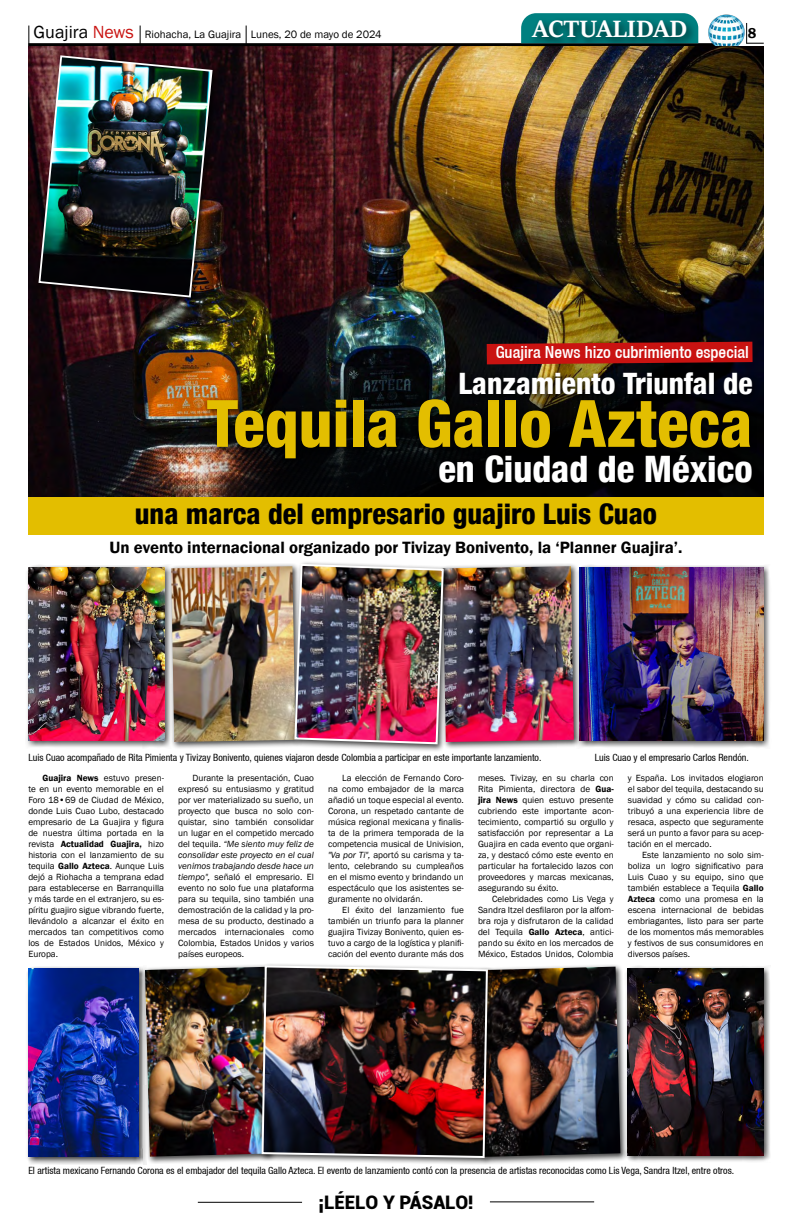
<style>
.page{position:relative;width:792px;height:1224px;background:#fff}
.page>*{position:absolute;margin:0;border:0;box-sizing:border-box;transform-origin:0 0}
.t1{font:800 condensed 65.3px "Helvetica 87";color:#e3be00}
.t2{font:800 condensed 36.5px "Helvetica 87";color:#fff}
.t3{font:800 condensed 29.5px "Helvetica 87";color:#fff}
.t4{font:800 condensed 28.4px "Helvetica 87";color:#000}
.t5{font:700 26px "Sitka Heading";color:#fff}
.t6{font:900 18.7px "Roboto";color:#000}
.t7{font:600 16.8px "Franklin Gothic";color:#000}
.t8{font:500 condensed 16.7px "Helvetica 67";color:#fff}
.t9{font:600 14.7px "Franklin Gothic";color:#000}
.t10{font:11px "Franklin Gothic";color:#000}
.t11{font:condensed 10px "Helvetica 57";color:#000}
.t12{font:9.2px/11px "Franklin Gothic";color:#000;text-align:justify}
.s1{font-size:18px}
.s2{font-size:18px;color:#c91311}
.s3{font-weight:600}
.s4{font-style:italic}
</style>
<div class="page">
<hr style="left:198px;top:1202px;width:104px;height:1px;background:#000">
<hr style="left:490px;top:1201px;width:104px;height:1px;background:#000">
<hr style="left:28px;top:43px;width:688px;height:3px;background:#000">
<svg style="left:746px;top:23px;width:18px;height:21px"></svg>
<svg style="left:28px;top:26px;width:1px;height:20px"></svg>
<svg style="left:140px;top:26px;width:1px;height:18px"></svg>
<svg style="left:246px;top:26px;width:1px;height:18px"></svg>
<img style="left:708px;top:14px;width:37px;height:32px">
<svg style="left:521px;top:13px;width:177px;height:30px"></svg>
<div style="left:528px;top:16px;width:169px;height:32px;background:#000;opacity:.75"></div>
<img style="left:28px;top:46px;width:736px;height:451px">
<div style="left:36px;top:53px;width:183px;height:251px;background:#000;opacity:.75"></div>
<img style="left:38px;top:54px;width:176px;height:244px">
<img style="left:165px;top:371px;width:599px;height:126px">
<div style="left:28px;top:497px;width:736px;height:37px;background:#e3be00"></div>
<div style="left:436px;top:452px;width:323px;height:38px;background:#000"></div>
<div style="left:204px;top:396px;width:553px;height:70px;background:#000"></div>
<div style="left:457px;top:369px;width:303px;height:33px;background:#000;opacity:.75"></div>
<svg style="left:487px;top:342px;width:266px;height:22px;background:#bc1411"></svg>
<div style="left:25px;top:564px;width:147px;height:185px;background:#000;opacity:.75"></div>
<img style="left:28px;top:567px;width:137px;height:174px">
<div style="left:168px;top:563px;width:135px;height:187px;background:#000;opacity:.75"></div>
<img style="left:171px;top:565px;width:120px;height:178px">
<div style="left:439px;top:563px;width:142px;height:187px;background:#000;opacity:.75"></div>
<div style="left:576px;top:564px;width:195px;height:185px;background:#000;opacity:.75"></div>
<img style="left:580px;top:567px;width:184px;height:174px">
<div style="left:25px;top:965px;width:122px;height:199px;background:#000;opacity:.75"></div>
<img style="left:28px;top:968px;width:111px;height:189px">
<div style="left:142px;top:964px;width:135px;height:200px;background:#000;opacity:.75"></div>
<img style="left:145px;top:967px;width:113px;height:190px">
<div style="left:476px;top:963px;width:152px;height:201px;background:#000;opacity:.75"></div>
<img style="left:496px;top:967px;width:124px;height:190px">
<div style="left:625px;top:965px;width:146px;height:198px;background:#000;opacity:.75"></div>
<img style="left:628px;top:968px;width:136px;height:187px">
<div style="left:258px;top:962px;width:238px;height:204px;background:#000;opacity:.75"></div>
<img style="left:261px;top:964px;width:228px;height:195px">
<div style="left:291px;top:560px;width:160px;height:192px;background:#000;opacity:.75"></div>
<img style="left:293px;top:563px;width:152px;height:182px">
<p class="t10" style="left:34px;top:28px;width:349px"><span class="s1">Guajira</span> <span class="s2">News</span> Riohacha, La Guajira Lunes, 20 de mayo de 2024</p>
<h3 class="t5" style="left:533px;top:10px;width:156px">ACTUALIDAD</h3>
<h3 class="t9" style="left:748px;top:24px;width:10px">8</h3>
<h3 class="t8" style="left:496px;top:343px;width:255px">Guajira News hizo cubrimiento especial</h3>
<h3 class="t3" style="left:459px;top:365px;width:295px">Lanzamiento Triunfal de</h3>
<h1 class="t1" style="left:207px;top:383px;width:547px">Tequila Gallo Azteca</h1>
<h2 class="t2" style="left:438px;top:447px;width:316px">en Ciudad de México</h2>
<h3 class="t4" style="left:135px;top:496px;width:524px">una marca del empresario guajiro Luis Cuao</h3>
<h3 class="t7" style="left:109px;top:537px;width:575px">Un evento internacional organizado por Tivizay Bonivento, la ‘Planner Guajira’.</h3>
<p class="t11" style="left:28px;top:752px;width:515px">Luis Cuao acompañado de Rita Pimienta y Tivizay Bonivento, quienes viajaron desde Colombia a participar en este importante lanzamiento.</p>
<p class="t11" style="left:595px;top:752px;width:155px">Luis Cuao y el empresario Carlos Rendón.</p>
<p class="t12" style="left:28px;top:772px;width:137px;text-indent:14px"><span class="s3">Guajira News</span> estuvo presen&shy;te en un evento memorable en el Foro 18•69 de Ciudad de México, donde Luis Cuao Lubo, destacado empresario de La Guajira y figura de nuestra última portada en la revista <span class="s3">Actualidad Guajira,</span> hizo historia con el lanzamiento de su tequila <span class="s3">Gallo Azteca</span>. Aunque Luis dejó a Riohacha a temprana edad para establecerse en Barranquilla y más tarde en el extranjero, su es&shy;píritu guajiro sigue vibrando fuerte, llevándolo a alcanzar el éxito en mercados tan competitivos como los de Estados Unidos, México y Europa.</p>
<p class="t12" style="left:178px;top:772px;width:137px;text-indent:14px">Durante la presentación, Cuao expresó su entusiasmo y gratitud por ver materializado su sueño, un proyecto que busca no solo con&shy;quistar, sino también consolidar un lugar en el competido mercado del tequila. <span class="s4">“Me siento muy feliz de consolidar este proyecto en el cual venimos trabajando desde hace un tiempo",</span> señaló el empresario. El evento no solo fue una plataforma para su tequila, sino también una demostración de la calidad y la pro&shy;mesa de su producto, destinado a mercados internacionales como Colombia, Estados Unidos y varios países europeos.</p>
<p class="t12" style="left:328px;top:772px;width:137px;text-indent:14px">La elección de Fernando Coro&shy;na como embajador de la marca añadió un toque especial al evento.<br>Corona, un respetado cantante de música regional mexicana y finalis&shy;ta de la primera temporada de la competencia musical de Univision, <span class="s4">"Va por Ti",</span> aportó su carisma y ta&shy;lento, celebrando su cumpleaños en el mismo evento y brindando un espectáculo que los asistentes se&shy;guramente no olvidarán.</p>
<p class="t12" style="left:328px;top:904px;width:137px;text-indent:14px">El éxito del lanzamiento fue también un triunfo para la planner guajira Tivizay Bonivento, quien es&shy;tuvo a cargo de la logística y planifi&shy;cación del evento durante más dos</p>
<p class="t12" style="left:478px;top:772px;width:137px">meses. Tivizay, en su charla con Rita Pimienta, directora de <span class="s3">Gua&shy;jira News</span> quien estuvo presente cubriendo este importante acon&shy;tecimiento, compartió su orgullo y satisfacción por representar a La Guajira en cada evento que organi&shy;za, y destacó cómo este evento en particular ha fortalecido lazos con proveedores y marcas mexicanas, asegurando su éxito.</p>
<p class="t12" style="left:478px;top:893px;width:137px;text-indent:14px">Celebridades como Lis Vega y Sandra Itzel desfilaron por la alfom&shy;bra roja y disfrutaron de la calidad del Tequila <span class="s3">Gallo Azteca</span>, antici&shy;pando su éxito en los mercados de México, Estados Unidos, Colombia</p>
<p class="t12" style="left:628px;top:772px;width:137px">y España. Los invitados elogiaron el sabor del tequila, destacando su suavidad y cómo su calidad con&shy;tribuyó a una experiencia libre de resaca, aspecto que seguramente será un punto a favor para su acep&shy;tación en el mercado.</p>
<p class="t12" style="left:628px;top:849px;width:137px;text-indent:14px">Este lanzamiento no solo sim&shy;boliza un logro significativo para Luis Cuao y su equipo, sino que también establece a Tequila <span class="s3">Gallo Azteca</span> como una promesa en la escena internacional de bebidas embriagantes, listo para ser parte de los momentos más memorables y festivos de sus consumidores en diversos países.</p>
<p class="t11" style="left:28px;top:1165px;width:707px">El artista mexicano Fernando Corona es el embajador del tequila Gallo Azteca. El evento de lanzamiento contó con la presencia de artistas reconocidas como Lis Vega, Sandra Itzel, entre otros.</p>
<h3 class="t6" style="left:318px;top:1189px;width:157px">¡LÉELO Y PÁSALO!</h3>
</div>
